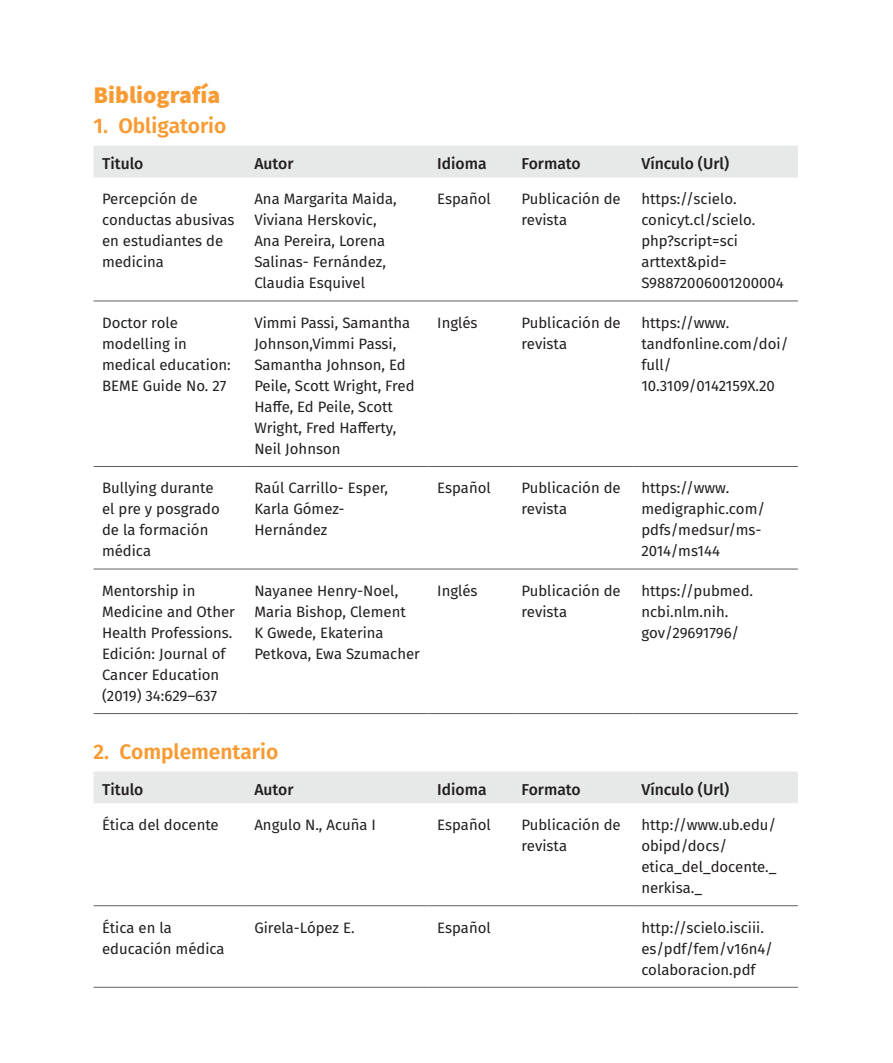
<style>
.page{position:relative;width:893px;height:1063px;background:#fff}
.page>*{position:absolute;margin:0;border:0;box-sizing:border-box;transform-origin:0 0}
.t1{font:900 24px "Source Sans Pro";color:#f89b33}
.t2{font:600 21px "Fira Sans";color:#f89b33}
.t3{font:500 15.75px "Fira Sans";color:#231f20}
.t4{font:15px/21px "Fira Sans";color:#231f20}
</style>
<div class="page">
<svg style="left:94px;top:146px;width:704px;height:657px"></svg>
<hr style="left:94px;top:301px;width:152px;height:1px;background:#5b6066">
<hr style="left:246px;top:301px;width:183px;height:1px;background:#5b6066">
<hr style="left:429px;top:301px;width:84px;height:1px;background:#5b6066">
<hr style="left:513px;top:301px;width:120px;height:1px;background:#5b6066">
<hr style="left:633px;top:301px;width:165px;height:1px;background:#5b6066">
<hr style="left:94px;top:466px;width:152px;height:1px;background:#5b6066">
<hr style="left:246px;top:466px;width:183px;height:1px;background:#5b6066">
<hr style="left:429px;top:466px;width:84px;height:1px;background:#5b6066">
<hr style="left:513px;top:466px;width:120px;height:1px;background:#5b6066">
<hr style="left:633px;top:466px;width:165px;height:1px;background:#5b6066">
<hr style="left:94px;top:569px;width:152px;height:1px;background:#5b6066">
<hr style="left:246px;top:569px;width:183px;height:1px;background:#5b6066">
<hr style="left:429px;top:569px;width:84px;height:1px;background:#5b6066">
<hr style="left:513px;top:569px;width:120px;height:1px;background:#5b6066">
<hr style="left:633px;top:569px;width:165px;height:1px;background:#5b6066">
<hr style="left:94px;top:713px;width:152px;height:1px;background:#5b6066">
<hr style="left:246px;top:713px;width:183px;height:1px;background:#5b6066">
<hr style="left:429px;top:713px;width:84px;height:1px;background:#5b6066">
<hr style="left:513px;top:713px;width:120px;height:1px;background:#5b6066">
<hr style="left:633px;top:713px;width:165px;height:1px;background:#5b6066">
<hr style="left:94px;top:905px;width:152px;height:1px;background:#5b6066">
<hr style="left:246px;top:905px;width:183px;height:1px;background:#5b6066">
<hr style="left:429px;top:905px;width:84px;height:1px;background:#5b6066">
<hr style="left:513px;top:905px;width:120px;height:1px;background:#5b6066">
<hr style="left:633px;top:905px;width:165px;height:1px;background:#5b6066">
<hr style="left:94px;top:987px;width:152px;height:1px;background:#5b6066">
<hr style="left:246px;top:987px;width:183px;height:1px;background:#5b6066">
<hr style="left:429px;top:987px;width:84px;height:1px;background:#5b6066">
<hr style="left:513px;top:987px;width:120px;height:1px;background:#5b6066">
<hr style="left:633px;top:987px;width:165px;height:1px;background:#5b6066">
<p class="t1" style="left:94px;top:78px;width:128px">Bibliografía</p>
<p class="t2" style="left:94px;top:108px;width:134px">1. Obligatorio</p>
<p class="t3" style="left:102px;top:151px;width:43px">Titulo</p>
<p class="t3" style="left:254px;top:151px;width:41px">Autor</p>
<p class="t3" style="left:437px;top:151px;width:51px">Idioma</p>
<p class="t3" style="left:521px;top:151px;width:61px">Formato</p>
<p class="t3" style="left:641px;top:151px;width:89px">Vínculo (Url)</p>
<p class="t4" style="left:102px;top:188px;width:134px">Percepción de conductas abusivas en estudiantes de medicina</p>
<p class="t4" style="left:254px;top:188px;width:144px">Ana Margarita Maida,</p>
<p class="t4" style="left:437px;top:188px;width:55px">Español</p>
<p class="t4" style="left:521px;top:188px;width:101px">Publicación de revista</p>
<p class="t4" style="left:641px;top:188px;width:115px">https://scielo. conicyt.cl/scielo. php?script=sci arttext&amp;pid=</p>
<p class="t4" style="left:641px;top:272px;width:144px">S98872006001200004</p>
<p class="t4" style="left:254px;top:209px;width:124px">Viviana Herskovic,</p>
<p class="t4" style="left:254px;top:230px;width:133px;text-align:justify">Ana Pereira, Lorena Salinas- Fernández, Claudia Esquivel</p>
<p class="t4" style="left:102px;top:312px;width:130px">Doctor role modelling in medical education:<br>BEME Guide No. 27</p>
<p class="t4" style="left:254px;top:312px;width:162px">Vimmi Passi, Samantha<br>Johnson,Vimmi Passi,<br>Samantha Johnson, Ed<br>Peile, Scott Wright, Fred<br>Haffe, Ed Peile, Scott<br>Wright, Fred Hafferty,<br>Neil Johnson</p>
<p class="t4" style="left:437px;top:312px;width:42px">Inglés</p>
<p class="t4" style="left:521px;top:312px;width:101px">Publicación de revista</p>
<p class="t4" style="left:641px;top:312px;width:149px">https://www. tandfonline.com/doi/ full/</p>
<p class="t4" style="left:641px;top:375px;width:135px">10.3109/0142159X.20</p>
<p class="t4" style="left:102px;top:477px;width:119px">Bullying durante el pre y posgrado de la formación médica</p>
<p class="t4" style="left:254px;top:477px;width:135px">Raúl Carrillo- Esper,<br>Karla Gómez-<br>Hernández</p>
<p class="t4" style="left:437px;top:477px;width:55px">Español</p>
<p class="t4" style="left:521px;top:477px;width:101px">Publicación de revista</p>
<p class="t4" style="left:641px;top:477px;width:125px">https://www. medigraphic.com/ pdfs/medsur/ms-<br>2014/ms144</p>
<p class="t4" style="left:102px;top:580px;width:134px">Mentorship in<br>Medicine and Other<br>Health Professions.</p>
<p class="t4" style="left:102px;top:643px;width:125px">Edición: Journal of<br>Cancer Education (2019) 34:629–637</p>
<p class="t4" style="left:254px;top:580px;width:167px">Nayanee Henry-Noel,<br>Maria Bishop, Clement<br>K Gwede, Ekaterina<br>Petkova, Ewa Szumacher</p>
<p class="t4" style="left:437px;top:580px;width:42px">Inglés</p>
<p class="t4" style="left:521px;top:580px;width:101px">Publicación de revista</p>
<p class="t4" style="left:641px;top:580px;width:113px">https://pubmed. ncbi.nlm.nih. gov/29691796/</p>
<p class="t2" style="left:94px;top:734px;width:186px">2. Complementario</p>
<p class="t3" style="left:102px;top:777px;width:43px">Titulo</p>
<p class="t3" style="left:254px;top:777px;width:41px">Autor</p>
<p class="t3" style="left:437px;top:777px;width:51px">Idioma</p>
<p class="t3" style="left:521px;top:777px;width:61px">Formato</p>
<p class="t3" style="left:641px;top:777px;width:89px">Vínculo (Url)</p>
<p class="t4" style="left:102px;top:814px;width:118px">Ética del docente</p>
<p class="t4" style="left:254px;top:814px;width:123px">Angulo N., Acuña I</p>
<p class="t4" style="left:437px;top:814px;width:55px">Español</p>
<p class="t4" style="left:521px;top:814px;width:101px">Publicación de revista</p>
<p class="t4" style="left:641px;top:814px;width:137px">http://www.ub.edu/ obipd/docs/ etica_del_docente._ nerkisa._</p>
<p class="t4" style="left:102px;top:916px;width:124px">Ética en la educación médica</p>
<p class="t4" style="left:254px;top:916px;width:102px">Girela-López E.</p>
<p class="t4" style="left:437px;top:916px;width:55px">Español</p>
<p class="t4" style="left:641px;top:916px;width:133px">http://scielo.isciii. es/pdf/fem/v16n4/ colaboracion.pdf</p>
</div>
